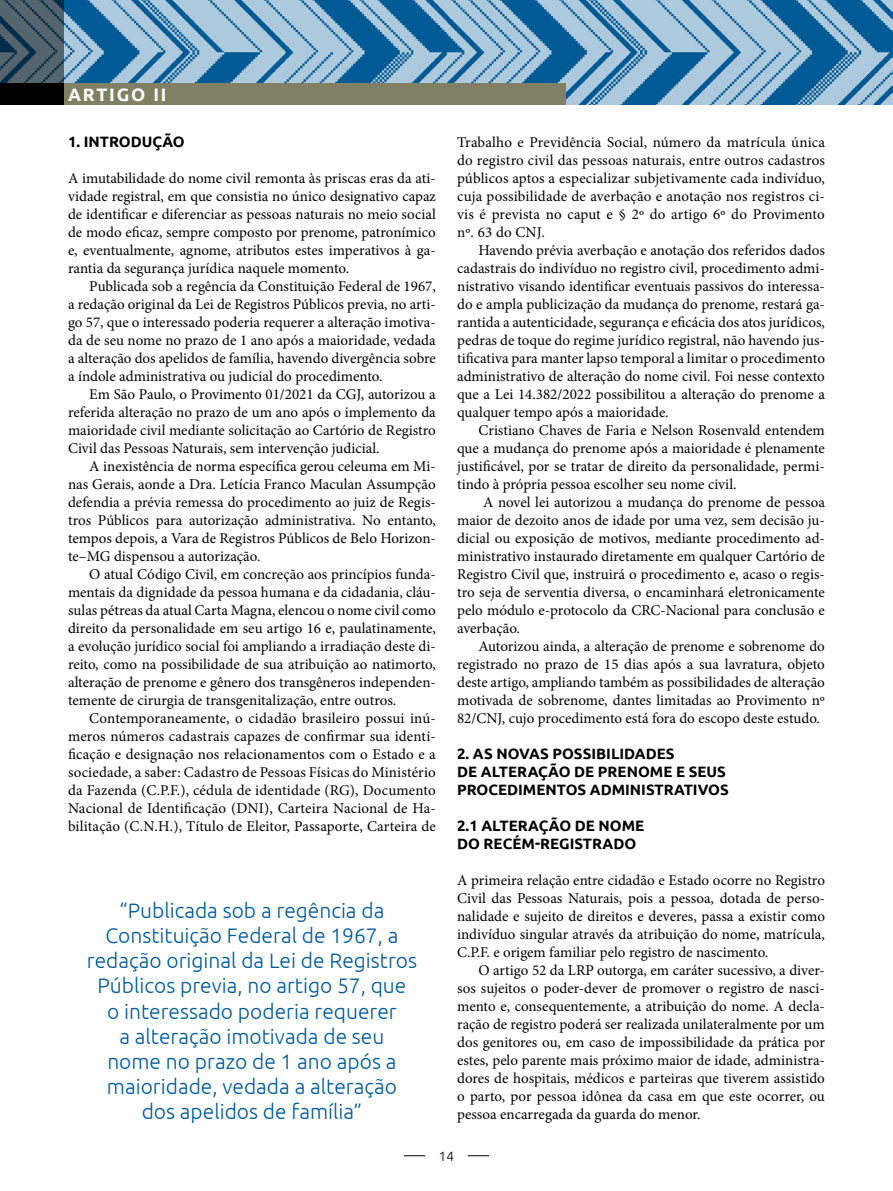
<style>
.page{position:relative;width:893px;height:1191px;background:#fff}
.page>*{position:absolute;margin:0;border:0;box-sizing:border-box;transform-origin:0 0}
.t1{font:300 21px/25.2px "Ubuntu";color:#005a96;text-align:center}
.t2{font:700 18px "Ubuntu";letter-spacing:.1em;color:#fff}
.t3{font:15px/18px "Minion Pro";color:#000;text-align:justify}
.t4{font:700 15px/18px "Ubuntu";color:#000}
.t5{font:300 13.5px "Ubuntu";color:#000}
</style>
<div class="page">
<svg style="left:404px;top:1155px;width:21px;height:1px"></svg>
<svg style="left:468px;top:1155px;width:21px;height:1px"></svg>
<img style="left:64px;top:0;width:829px;height:104px">
<svg style="left:0;top:0;width:64px;height:83px;background:#435866"></svg>
<div style="left:0;top:83px;width:566px;height:21px;background:#828064"></div>
<div style="left:0;top:83px;width:64px;height:21px;background:#000"></div>
<p class="t2" style="left:68px;top:83px;width:100px">ARTIGO II</p>
<p class="t4" style="left:68px;top:132px;width:118px">1. INTRODUÇÃO</p>
<p class="t3" style="left:68px;top:169px;width:369px">A imutabilidade do nome civil remonta às priscas eras da ati&shy;vidade registral, em que consistia no único designativo capaz de identificar e diferenciar as pessoas naturais no meio social de modo eficaz, sempre composto por prenome, patronímico e, eventualmente, agnome, atributos estes imperativos à ga&shy;rantia da segurança jurídica naquele momento.</p>
<p class="t3" style="left:68px;top:277px;width:369px;text-indent:21px">Publicada sob a regência da Constituição Federal de 1967, a redação original da Lei de Registros Públicos previa, no arti&shy;go 57, que o interessado poderia requerer a alteração imotiva&shy;da de seu nome no prazo de 1 ano após a maioridade, vedada a alteração dos apelidos de família, havendo divergência sobre a índole administrativa ou judicial do procedimento.</p>
<p class="t3" style="left:68px;top:385px;width:369px;text-indent:21px">Em São Paulo, o Provimento 01/2021 da CGJ, autorizou a referida alteração no prazo de um ano após o implemento da maioridade civil mediante solicitação ao Cartório de Registro Civil das Pessoas Naturais, sem intervenção judicial.</p>
<p class="t3" style="left:68px;top:457px;width:369px;text-indent:21px">A inexistência de norma específica gerou celeuma em Mi&shy;nas Gerais, aonde a Dra. Letícia Franco Maculan Assumpção defendia a prévia remessa do procedimento ao juiz de Regis&shy;tros Públicos para autorização administrativa. No entanto, tempos depois, a Vara de Registros Públicos de Belo Horizon&shy;te–MG dispensou a autorização.</p>
<p class="t3" style="left:68px;top:565px;width:369px;text-indent:21px">O atual Código Civil, em concreção aos princípios funda&shy;mentais da dignidade da pessoa humana e da cidadania, cláu&shy;sulas pétreas da atual Carta Magna, elencou o nome civil como direito da personalidade em seu artigo 16 e, paulatinamente, a evolução jurídico social foi ampliando a irradiação deste di&shy;reito, como na possibilidade de sua atribuição ao natimorto, alteração de prenome e gênero dos transgêneros independen&shy;temente de cirurgia de transgenitalização, entre outros.</p>
<p class="t3" style="left:68px;top:709px;width:369px;text-indent:21px">Contemporaneamente, o cidadão brasileiro possui inú&shy;meros números cadastrais capazes de confirmar sua identi&shy;ficação e designação nos relacionamentos com o Estado e a sociedade, a saber: Cadastro de Pessoas Físicas do Ministério da Fazenda (C.P.F.), cédula de identidade (RG), Documento Nacional de Identificação (DNI), Carteira Nacional de Ha&shy;bilitação (C.N.H.), Título de Eleitor, Passaporte, Carteira de</p>
<p class="t1" style="left:87px;top:897px;width:332px">“Publicada sob a regência da<br>Constituição Federal de 1967, a redação original da Lei de Registros<br>Públicos previa, no artigo 57, que<br>o interessado poderia requerer<br>a alteração imotivada de seu<br>nome no prazo de 1 ano após a maioridade, vedada a alteração<br>dos apelidos de família”</p>
<p class="t3" style="left:457px;top:133px;width:369px">Trabalho e Previdência Social, número da matrícula única do registro civil das pessoas naturais, entre outros cadastros públicos aptos a especializar subjetivamente cada indivíduo, cuja possibilidade de averbação e anotação nos registros ci&shy;vis é prevista no caput e § 2º do artigo 6º do Provimento nº. 63 do CNJ.</p>
<p class="t3" style="left:457px;top:241px;width:369px;text-indent:21px">Havendo prévia averbação e anotação dos referidos dados cadastrais do indivíduo no registro civil, procedimento admi&shy;nistrativo visando identificar eventuais passivos do interessa&shy;do e ampla publicização da mudança do prenome, restará ga&shy;rantida a autenticidade, segurança e eficácia dos atos jurídicos, pedras de toque do regime jurídico registral, não havendo jus&shy;tificativa para manter lapso temporal a limitar o procedimento administrativo de alteração do nome civil. Foi nesse contexto que a Lei 14.382/2022 possibilitou a alteração do prenome a qualquer tempo após a maioridade.</p>
<p class="t3" style="left:457px;top:421px;width:369px;text-indent:21px">Cristiano Chaves de Faria e Nelson Rosenvald entendem que a mudança do prenome após a maioridade é plenamente justificável, por se tratar de direito da personalidade, permi&shy;tindo à própria pessoa escolher seu nome civil.</p>
<p class="t3" style="left:457px;top:493px;width:369px;text-indent:26px">A novel lei autorizou a mudança do prenome de pessoa maior de dezoito anos de idade por uma vez, sem decisão ju&shy;dicial ou exposição de motivos, mediante procedimento ad&shy;ministrativo instaurado diretamente em qualquer Cartório de Registro Civil que, instruirá o procedimento e, acaso o regis&shy;tro seja de serventia diversa, o encaminhará eletronicamente pelo módulo e-protocolo da CRC-Nacional para conclusão e averbação.</p>
<p class="t3" style="left:457px;top:637px;width:369px;text-indent:21px">Autorizou ainda, a alteração de prenome e sobrenome do registrado no prazo de 15 dias após a sua lavratura, objeto deste artigo, ampliando também as possibilidades de alteração motivada de sobrenome, dantes limitadas ao Provimento nº 82/CNJ, cujo procedimento está fora do escopo deste estudo.</p>
<p class="t4" style="left:457px;top:744px;width:273px">2. AS NOVAS POSSIBILIDADES<br>DE ALTERAÇÃO DE PRENOME E SEUS<br>PROCEDIMENTOS ADMINISTRATIVOS</p>
<p class="t4" style="left:457px;top:816px;width:189px">2.1 ALTERAÇÃO DE NOME<br>DO RECÉM-REGISTRADO</p>
<p class="t3" style="left:457px;top:871px;width:369px">A primeira relação entre cidadão e Estado ocorre no Registro Civil das Pessoas Naturais, pois a pessoa, dotada de perso&shy;nalidade e sujeito de direitos e deveres, passa a existir como indivíduo singular através da atribuição do nome, matrícula, C.P.F. e origem familiar pelo registro de nascimento.</p>
<p class="t3" style="left:457px;top:961px;width:369px;text-indent:21px">O artigo 52 da LRP outorga, em caráter sucessivo, a diver&shy;sos sujeitos o poder-dever de promover o registro de nasci&shy;mento e, consequentemente, a atribuição do nome. A decla&shy;ração de registro poderá ser realizada unilateralmente por um dos genitores ou, em caso de impossibilidade da prática por estes, pelo parente mais próximo maior de idade, administra&shy;dores de hospitais, médicos e parteiras que tiverem assistido o parto, por pessoa idônea da casa em que este ocorrer, ou pessoa encarregada da guarda do menor.</p>
<p class="t5" style="left:439px;top:1148px;width:17px">14</p>
</div>
